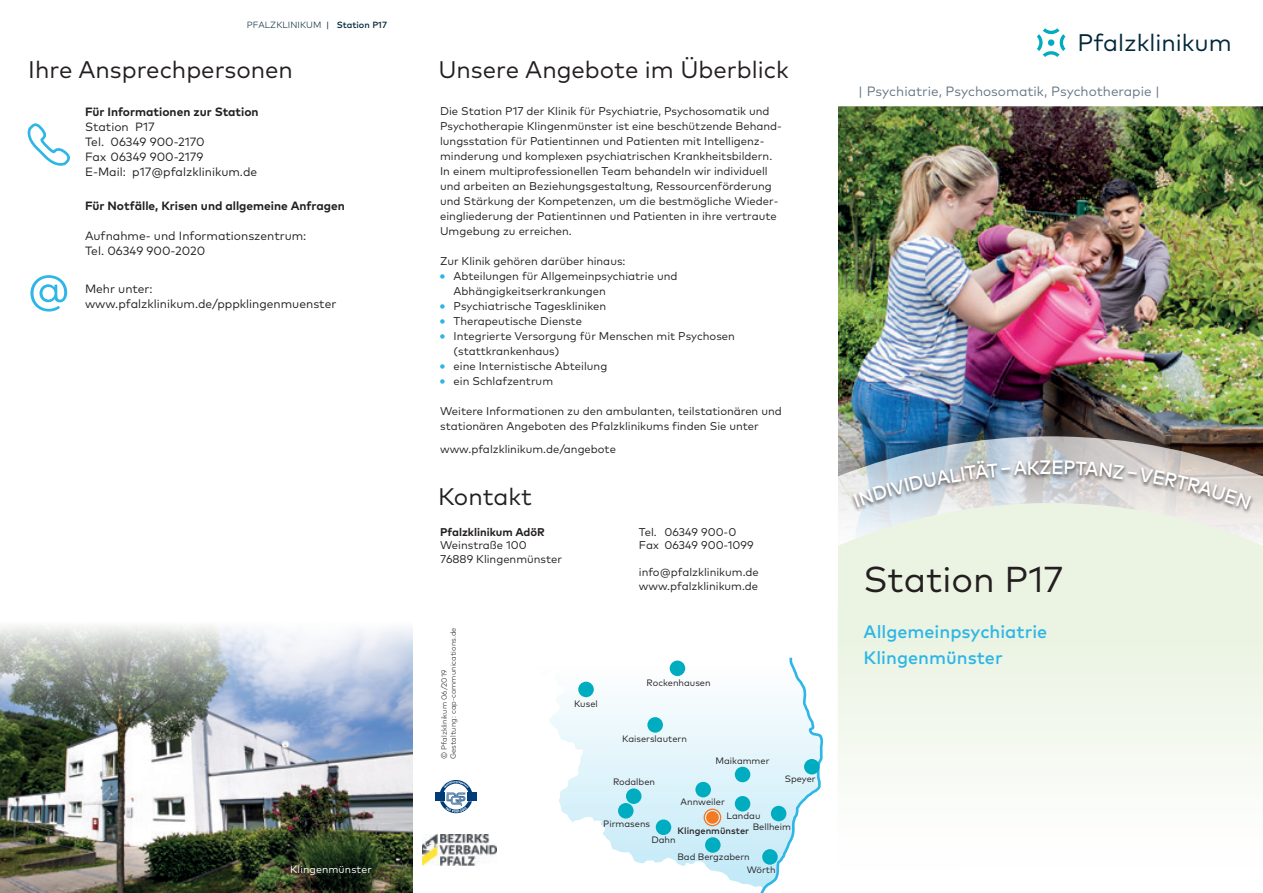
<style>
.page{position:relative;width:1263px;height:893px;background:#fff}
.page>*{position:absolute;margin:0;border:0;box-sizing:border-box;transform-origin:0 0}
.t1{font:36px "Mark OT";color:#231f20}
.t2{font:24px "Mark OT";color:#231f20}
.t3{font:24px "Mark OT";color:#002839}
.t4{font:500 19.5px "Mark OT";color:#fff;scale:.95 1}
.t5{font:500 18px "Mark OT";color:#2eb6e6}
.t6{font:13.5px "Mark OT";color:#677785}
.t7{font:12px "Mark OT";color:#231f20}
.t8{font:700 12px "Mark OT";color:#231f20}
.t9{font:11.25px/15px "Mark OT";color:#231f20}
.t10{font:700 11.25px "Mark OT";color:#231f20}
.t11{font:10.5px "Mark OT";letter-spacing:.01em;color:#fff}
.t12{font:9.3px "Mark OT";color:#231f20}
.t13{font:500 9.3px "Mark OT";color:#231f20}
.t14{font:300 9px "Mark OT";letter-spacing:.005em;color:#002839}
.t15{font:300 7.5px "Mark OT";color:#231f20}
.s1{font-weight:400}
.s2{font-weight:500}
</style>
<div class="page">
<svg style="left:1037px;top:28px;width:28px;height:29px"></svg>
<div style="left:1048px;top:39px;width:6px;height:7px;background:#00acc0;border-radius:50%"></div>
<img style="left:838px;top:106px;width:425px;height:307px">
<div style="left:823px;top:413px;width:440px;height:143px;background:#231f20;opacity:.5"></div>
<img style="left:838px;top:436px;width:425px;height:67px">
<svg style="left:838px;top:503px;width:425px;height:273px;fill:#ecf4e5"></svg>
<div style="left:850px;top:458px;width:404px;height:56px;background:#231f20;opacity:.7"></div>
<img style="left:422px;top:834px;width:74px;height:31px">
<svg style="left:549px;top:660px;width:209px;height:227px"></svg>
<div style="left:670px;top:661px;width:15px;height:15px;background:#00acc0;border-radius:50%"></div>
<div style="left:647px;top:717px;width:16px;height:16px;background:#00acc0;border-radius:50%"></div>
<div style="left:578px;top:682px;width:16px;height:15px;background:#00acc0;border-radius:50%"></div>
<div style="left:626px;top:788px;width:15px;height:16px;background:#00acc0;border-radius:50%"></div>
<div style="left:618px;top:803px;width:15px;height:15px;background:#00acc0;border-radius:50%"></div>
<div style="left:735px;top:767px;width:15px;height:15px;background:#00acc0;border-radius:50%"></div>
<div style="left:705px;top:837px;width:16px;height:16px;background:#00acc0;border-radius:50%"></div>
<div style="left:695px;top:782px;width:16px;height:15px;background:#00acc0;border-radius:50%"></div>
<div style="left:735px;top:796px;width:15px;height:15px;background:#00acc0;border-radius:50%"></div>
<div style="left:656px;top:819px;width:15px;height:16px;background:#00acc0;border-radius:50%"></div>
<div style="left:704px;top:809px;width:17px;height:17px;border:1px solid #f47921;border-radius:50%"></div>
<div style="left:706px;top:811px;width:13px;height:13px;background:#f47921;border-radius:50%"></div>
<svg style="left:758px;top:657px;width:66px;height:236px"></svg>
<div style="left:804px;top:759px;width:16px;height:15px;background:#00acc0;border-radius:50%"></div>
<svg style="left:436px;top:780px;width:40px;height:33px"></svg>
<svg style="left:27px;top:123px;width:43px;height:43px"></svg>
<svg style="left:30px;top:275px;width:37px;height:37px"></svg>
<div style="left:808px;top:21px;width:30px;height:581px;background:#fff"></div>
<svg style="left:440px;top:274px;width:5px;height:5px"></svg>
<svg style="left:440px;top:304px;width:5px;height:5px"></svg>
<svg style="left:440px;top:319px;width:5px;height:5px"></svg>
<svg style="left:440px;top:334px;width:5px;height:5px"></svg>
<svg style="left:440px;top:364px;width:5px;height:5px"></svg>
<svg style="left:440px;top:379px;width:5px;height:5px"></svg>
<img style="left:0;top:626px;width:412px;height:267px">
<svg style="left:854px;top:460px;width:186px;height:47px;background:#bfc7cd"></svg>
<svg style="left:1053px;top:461px;width:198px;height:48px;background:#c9c5c2"></svg>
<p class="t14" style="left:247px;top:20px;width:142px">PFALZKLINIKUM <span class="s1">|</span> <span class="s2">Station P17</span></p>
<p class="t2" style="left:28px;top:55px;width:266px">Ihre Ansprechpersonen</p>
<p class="t8" style="left:85px;top:104px;width:175px">Für Informationen zur Station</p>
<p class="t7" style="left:85px;top:119px;width:71px">Station P17</p>
<p class="t7" style="left:85px;top:134px;width:121px">Tel. 06349 900-2170</p>
<p class="t7" style="left:85px;top:149px;width:120px">Fax 06349 900-2179</p>
<p class="t7" style="left:85px;top:164px;width:174px">E-Mail: p17@pfalzklinikum.de</p>
<p class="t8" style="left:85px;top:198px;width:261px">Für Notfälle, Krisen und allgemeine Anfragen</p>
<p class="t7" style="left:85px;top:229px;width:223px">Aufnahme- und Informationszentrum:</p>
<p class="t7" style="left:85px;top:244px;width:122px">Tel. 06349 900-2020</p>
<p class="t7" style="left:85px;top:281px;width:69px">Mehr unter:</p>
<p class="t7" style="left:85px;top:296px;width:253px">www.pfalzklinikum.de/pppklingenmuenster</p>
<p class="t11" style="left:290px;top:863px;width:83px">Klingenmünster</p>
<p class="t2" style="left:438px;top:55px;width:352px">Unsere Angebote im Überblick</p>
<p class="t9" style="left:440px;top:104px;width:343px">Die Station P17 der Klinik für Psychiatrie, Psychosomatik und Psychotherapie Klingenmünster ist eine beschützende Behand&shy;lungsstation für Patientinnen und Patienten mit Intelligenz&shy;minderung und komplexen psychiatrischen Krankheitsbildern.<br>In einem multiprofessionellen Team behandeln wir individuell und arbeiten an Beziehungsgestaltung, Ressourcenförderung und Stärkung der Kompetenzen, um die bestmögliche Wieder&shy;eingliederung der Patientinnen und Patienten in ihre vertraute Umgebung zu erreichen.</p>
<p class="t9" style="left:440px;top:254px;width:187px">Zur Klinik gehören darüber hinaus:</p>
<p class="t9" style="left:454px;top:269px;width:225px">Abteilungen für Allgemeinpsychiatrie und<br>Abhängigkeitserkrankungen</p>
<p class="t9" style="left:454px;top:299px;width:154px">Psychiatrische Tageskliniken</p>
<p class="t9" style="left:454px;top:314px;width:130px">Therapeutische Dienste</p>
<p class="t9" style="left:454px;top:329px;width:283px">Integrierte Versorgung für Menschen mit Psychosen (stattkrankenhaus)</p>
<p class="t9" style="left:454px;top:359px;width:155px">eine Internistische Abteilung</p>
<p class="t9" style="left:454px;top:374px;width:101px">ein Schlafzentrum</p>
<p class="t9" style="left:440px;top:404px;width:343px">Weitere Informationen zu den ambulanten, teilstationären und stationären Angeboten des Pfalzklinikums finden Sie unter</p>
<p class="t9" style="left:440px;top:441px;width:177px">www.pfalzklinikum.de/angebote</p>
<p class="t2" style="left:438px;top:482px;width:96px">Kontakt</p>
<p class="t10" style="left:440px;top:524px;width:106px">Pfalzklinikum AdöR</p>
<p class="t9" style="left:440px;top:537px;width:88px">Weinstraße 100</p>
<p class="t9" style="left:440px;top:551px;width:124px">76889 Klingenmünster</p>
<p class="t9" style="left:639px;top:524px;width:99px">Tel. 06349 900-0</p>
<p class="t9" style="left:639px;top:537px;width:116px">Fax 06349 900-1099</p>
<p class="t9" style="left:639px;top:564px;width:121px">info@pfalzklinikum.de</p>
<p class="t9" style="left:639px;top:578px;width:121px">www.pfalzklinikum.de</p>
<p class="t15" style="left:449px;top:759px;width:133px;rotate:-90deg">Gestaltung: cap-communications.de</p>
<p class="t15" style="left:440px;top:759px;width:91px;rotate:-90deg">© Pfalzklinikum 06/2019</p>
<p class="t12" style="left:574px;top:698px;width:25px">Kusel</p>
<p class="t12" style="left:647px;top:677px;width:66px">Rockenhausen</p>
<p class="t12" style="left:622px;top:733px;width:66px">Kaiserslautern</p>
<p class="t12" style="left:715px;top:755px;width:55px">Maikammer</p>
<p class="t12" style="left:785px;top:773px;width:32px">Speyer</p>
<p class="t12" style="left:613px;top:776px;width:44px">Rodalben</p>
<p class="t12" style="left:603px;top:818px;width:48px">Pirmasens</p>
<p class="t12" style="left:680px;top:796px;width:46px">Annweiler</p>
<p class="t12" style="left:727px;top:810px;width:35px">Landau</p>
<p class="t12" style="left:753px;top:820px;width:40px">Bellheim</p>
<p class="t13" style="left:678px;top:825px;width:73px">Klingenmünster</p>
<p class="t12" style="left:651px;top:834px;width:26px">Dahn</p>
<p class="t12" style="left:677px;top:851px;width:74px">Bad Bergzabern</p>
<p class="t12" style="left:747px;top:864px;width:30px">Wörth</p>
<p class="t3" style="left:1077px;top:28px;width:156px">Pfalzklinikum</p>
<p class="t6" style="left:858px;top:83px;width:303px">| Psychiatrie, Psychosomatik, Psychotherapie |</p>
<p class="t4" style="left:1039px;top:455px;width:14px">Z</p>
<p class="t1" style="left:864px;top:557px;width:201px">Station P17</p>
<p class="t5" style="left:864px;top:620px;width:185px">Allgemeinpsychiatrie</p>
<p class="t5" style="left:864px;top:646px;width:141px">Klingenmünster</p>
</div>
